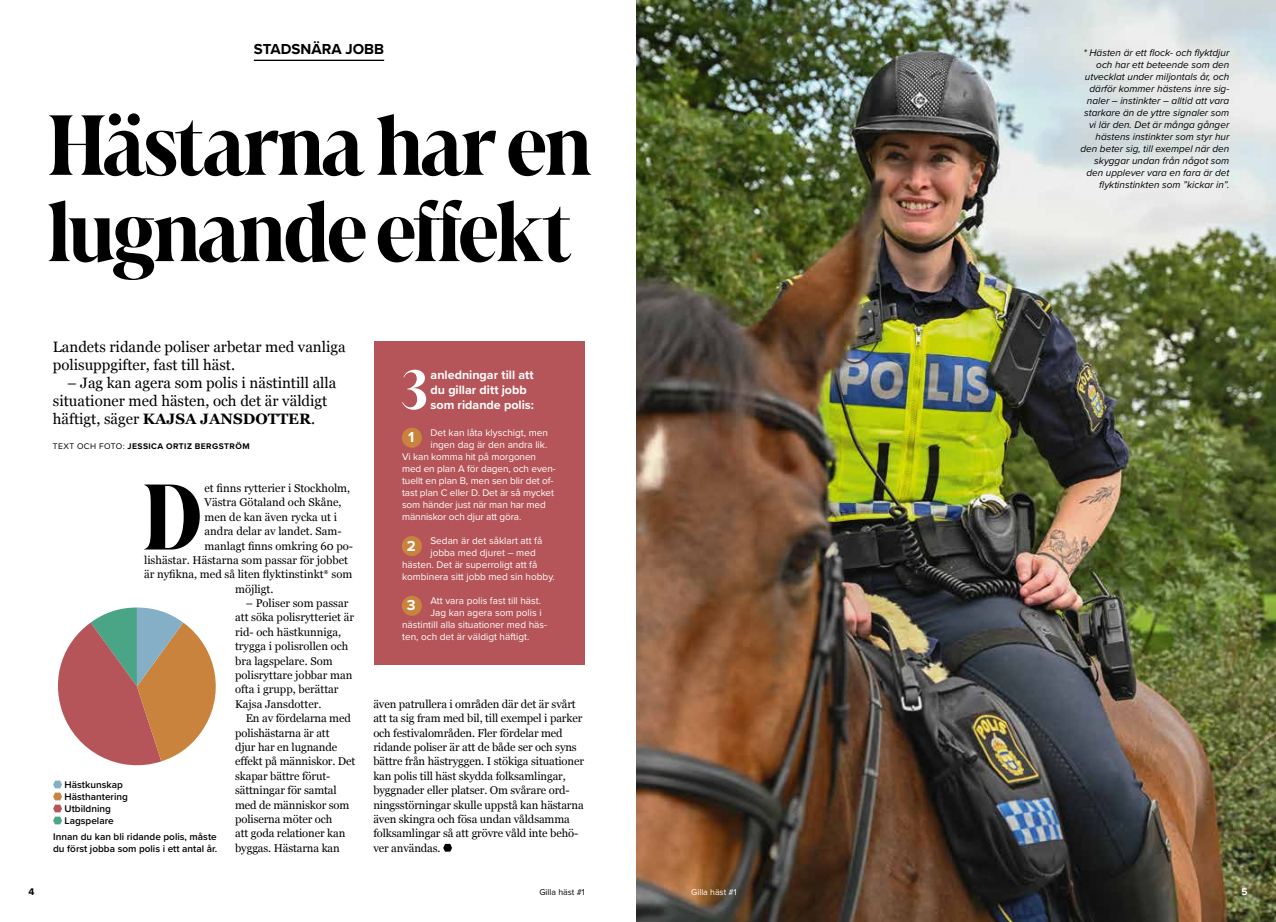
<style>
.page{position:relative;width:1276px;height:922px;background:#fff}
.page>*{position:absolute;margin:0;border:0;box-sizing:border-box;transform-origin:0 0}
.t1{font:300 98.38px "Marlide Display";color:#000}
.t2{font:300 90px/86.2px "Marlide Display";letter-spacing:-.02em;color:#000}
.t3{font:300 58px "Marlide Display";color:#fff}
.t4{font:15px/18px "Georgia";color:#000}
.t5{font:700 15px "Proxima Nova";color:#000}
.t6{font:700 15px "Proxima Nova";color:#fff}
.t7{font:700 12.5px/15px "Proxima Nova";color:#fff}
.t8{font:11.25px/14.4px "Georgia";letter-spacing:-.01em;color:#000}
.t9{font:10px "Proxima Nova";color:#fff}
.t10{font:italic 10px/12px "Proxima Nova";color:#000;text-align:right}
.t11{font:600 10px/12px "Proxima Nova";color:#000}
.t12{font:700 10px "Proxima Nova";color:#000}
.t13{font:700 10px "Proxima Nova";color:#fff}
.t14{font:8.75px "Proxima Nova";color:#000}
.t15{font:8.75px "Proxima Nova";color:#fff}
.t16{font:700 8.5px "Proxima Nova";letter-spacing:.05em;color:#000}
.s1{font-weight:700}
.s2{font-weight:400}
</style>
<div class="page">
<img style="left:637px;top:0;width:639px;height:921px">
<div style="left:374px;top:340px;width:210px;height:324px;background:#b65559"></div>
<svg style="left:443px;top:843px;width:9px;height:8px"></svg>
<div style="left:402px;top:427px;width:20px;height:20px;background:#ca833c;border-radius:50%"></div>
<div style="left:402px;top:536px;width:20px;height:20px;background:#ca833c;border-radius:50%"></div>
<div style="left:402px;top:595px;width:20px;height:20px;background:#ca833c;border-radius:50%"></div>
<svg style="left:58px;top:607px;width:158px;height:159px"></svg>
<svg style="left:53px;top:780px;width:9px;height:44px"></svg>
<hr style="left:254px;top:60px;width:130px;height:1px;background:#000">
<h3 class="t5" style="left:254px;top:38px;width:132px">STADSNÄRA JOBB</h3>
<h2 class="t2" style="left:48px;top:95px;width:546px">Hästarna har en lugnande effekt</h2>
<h3 class="t4" style="left:53px;top:337px;width:294px">Landets ridande poliser arbetar med vanliga polisuppgifter, fast till häst.</h3>
<h3 class="t4" style="left:53px;top:373px;width:285px;text-indent:14px">– Jag kan agera som polis i nästintill alla situationer med hästen, och det är väldigt häftigt, säger <span class="s1">KAJSA JANSDOTTER</span>.</h3>
<p class="t16" style="left:53px;top:439px;width:198px"><span class="s2">TEXT OCH FOTO:</span> JESSICA ORTIZ BERGSTRÖM</p>
<h1 class="t1" style="left:143px;top:444px;width:60px">D</h1>
<p class="t8" style="left:204px;top:480px;width:147px">et finns rytterier i Stockholm,</p>
<p class="t8" style="left:204px;top:494px;width:138px">Västra Götaland och Skåne,</p>
<p class="t8" style="left:204px;top:509px;width:134px">men de kan även rycka ut i</p>
<p class="t8" style="left:204px;top:523px;width:139px">andra delar av landet. Sam-</p>
<p class="t8" style="left:204px;top:538px;width:150px">manlagt finns omkring 60 po-</p>
<p class="t8" style="left:144px;top:552px;width:205px">lishästar. Hästarna som passar för jobbet</p>
<p class="t8" style="left:144px;top:566px;width:210px">är nyfikna, med så liten flyktinstinkt* som</p>
<p class="t8" style="left:235px;top:581px;width:40px">möjligt.</p>
<p class="t8" style="left:235px;top:595px;width:120px;text-indent:11px">– Poliser som passar att söka polisrytteriet är rid- och hästkunniga, trygga i polisrollen och bra lagspelare. Som polisryttare jobbar man ofta i grupp, berättar<br>Kajsa Jansdotter.</p>
<p class="t8" style="left:235px;top:710px;width:122px;text-indent:11px">En av fördelarna med polishästarna är att<br>djur har en lugnande effekt på människor. Det skapar bättre förut&shy;sättningar för samtal med de människor som poliserna möter och<br>att goda relationer kan byggas. Hästarna kan</p>
<p class="t11" style="left:65px;top:778px;width:65px">Hästkunskap<br>Hästhantering<br>Utbildning<br>Lagspelare</p>
<p class="t11" style="left:53px;top:830px;width:165px">Innan du kan bli ridande polis, måste du först jobba som polis i ett antal år.</p>
<h3 class="t3" style="left:402px;top:347px;width:27px">3</h3>
<p class="t7" style="left:430px;top:367px;width:105px">anledningar till att du gillar ditt jobb som ridande polis:</p>
<p class="t9" style="left:430px;top:425px;width:119px">Det kan låta klyschigt, men</p>
<p class="t9" style="left:430px;top:437px;width:118px">ingen dag är den andra lik.</p>
<p class="t9" style="left:402px;top:449px;width:135px">Vi kan komma hit på morgonen</p>
<p class="t9" style="left:402px;top:461px;width:155px">med en plan A för dagen, och even-</p>
<p class="t9" style="left:402px;top:473px;width:153px">tuellt en plan B, men sen blir det of-</p>
<p class="t9" style="left:402px;top:485px;width:153px">tast plan C eller D. Det är så mycket</p>
<p class="t9" style="left:402px;top:497px;width:145px">som händer just när man har med</p>
<p class="t9" style="left:402px;top:509px;width:121px">människor och djur att göra.</p>
<p class="t9" style="left:430px;top:533px;width:113px">Sedan är det såklart att få</p>
<p class="t9" style="left:430px;top:545px;width:107px">jobba med djuret – med</p>
<p class="t9" style="left:402px;top:557px;width:137px">hästen. Det är superroligt att få</p>
<p class="t9" style="left:402px;top:569px;width:154px">kombinera sitt jobb med sin hobby.</p>
<p class="t9" style="left:430px;top:593px;width:112px">Att vara polis fast till häst.</p>
<p class="t9" style="left:430px;top:605px;width:113px">Jag kan agera som polis i</p>
<p class="t9" style="left:402px;top:617px;width:147px">nästintill alla situationer med häs-</p>
<p class="t9" style="left:402px;top:629px;width:129px">ten, och det är väldigt häftigt.</p>
<h3 class="t6" style="left:408px;top:426px;width:8px">1</h3>
<h3 class="t6" style="left:407px;top:534px;width:11px">2</h3>
<h3 class="t6" style="left:407px;top:594px;width:10px">3</h3>
<p class="t8" style="left:373px;top:696px;width:212px">även patrullera i områden där det är svårt att ta sig fram med bil, till exempel i parker och festivalområden. Fler fördelar med ridande poliser är att de både ser och syns bättre från hästryggen. I stökiga situationer kan polis till häst skydda folksamlingar, byggnader eller platser. Om svårare ord&shy;ningsstörningar skulle uppstå kan hästarna även skingra och fösa undan våldsamma folksamlingar så att grövre våld inte behö&shy;ver användas.</p>
<p class="t10" style="left:1080px;top:46px;width:150px">* Hästen är ett flock- och flyktdjur och har ett beteende som den utvecklat under miljontals år, och därför kommer hästens inre sig&shy;naler – instinkter – alltid att vara starkare än de yttre signaler som vi lär den. Det är många gånger hästens instinkter som styr hur den beter sig, till exempel när den skyggar undan från något som den upplever vara en fara är det flyktinstinkten som ”kickar in”.</p>
<p class="t12" style="left:28px;top:883px;width:7px">4</p>
<p class="t14" style="left:539px;top:885px;width:47px">Gilla häst #1</p>
<p class="t15" style="left:691px;top:885px;width:47px">Gilla häst #1</p>
<p class="t13" style="left:1241px;top:883px;width:8px">5</p>
</div>
